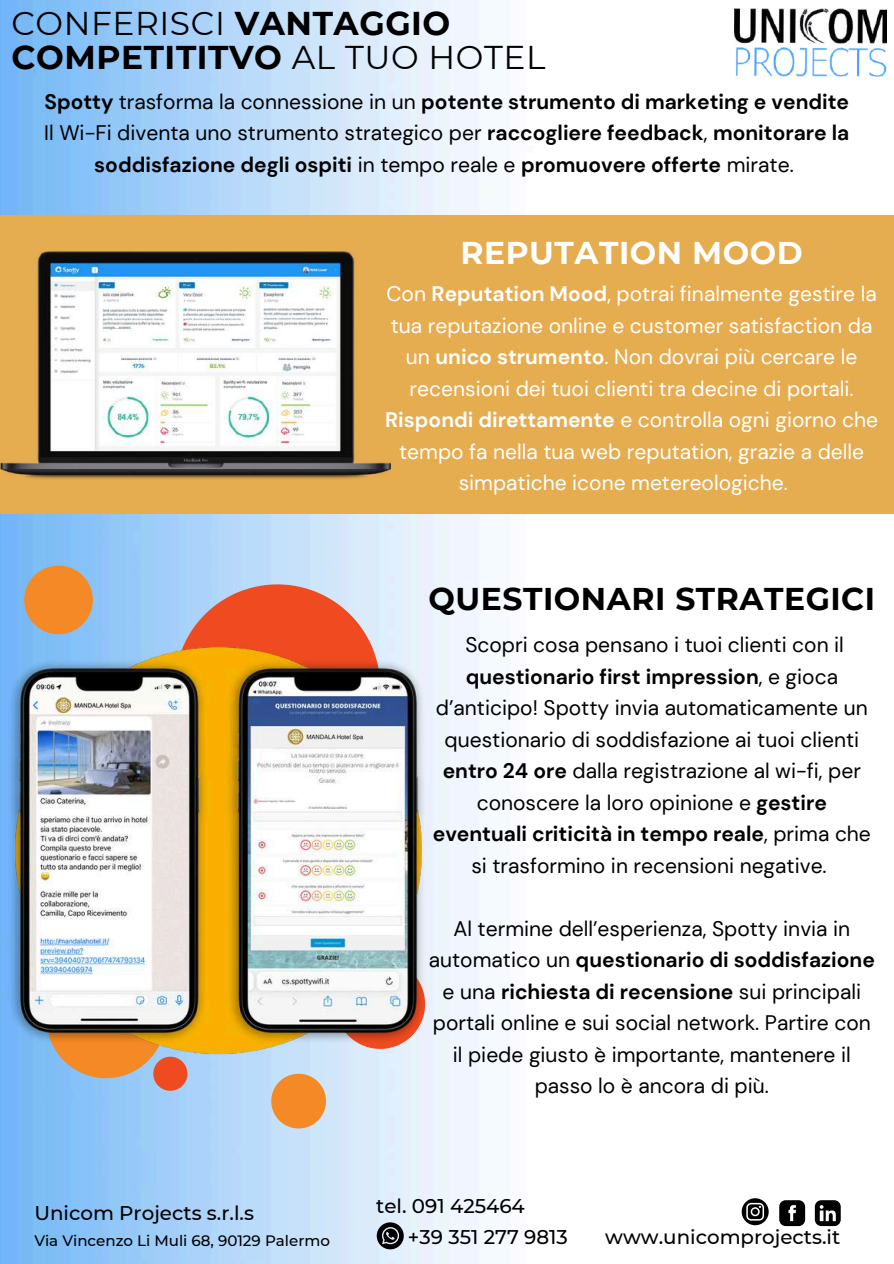
<style>
.page{position:relative;width:894px;height:1264px;background:#fff}
.page>*{position:absolute;margin:0;border:0;box-sizing:border-box;transform-origin:0 0}
.t1{font:700 32.85px/34.8px "Montserrat";letter-spacing:.015em;color:#000}
.t2{font:700 31.35px "Montserrat";letter-spacing:.015em;color:#000}
.t3{font:700 31.35px "Montserrat";letter-spacing:.015em;color:#fff}
.t4{font:21px/31.5px "DM Sans";color:#000;text-align:center}
.t5{font:21px "DM Sans";color:#fff}
.t6{font:700 21px/31.5px "DM Sans";color:#000;text-align:center}
.t7{font:500 19.8px/31.5px "Montserrat";color:#000}
.t8{font:500 15px "Montserrat";color:#000}
.s1{font-weight:400}
.s2{font-weight:700}
</style>
<div class="page">
<img style="left:0;top:0;width:893px;height:1263px">
<svg style="left:814px;top:1200px;width:26px;height:25px"></svg>
<svg style="left:779px;top:1200px;width:25px;height:25px"></svg>
<svg style="left:741px;top:1198px;width:27px;height:27px"></svg>
<svg style="left:376px;top:1222px;width:27px;height:27px"></svg>
<img style="left:734px;top:9px;width:152px;height:69px">
<div style="left:0;top:215px;width:893px;height:298px;background:#e5ac50"></div>
<img style="left:0;top:251px;width:391px;height:228px">
<svg style="left:175px;top:584px;width:204px;height:59px;background:#de7d6c"></svg>
<img style="left:0;top:643px;width:494px;height:414px">
<svg style="left:24px;top:565px;width:69px;height:69px;background:#da9453"></svg>
<svg style="left:271px;top:1073px;width:55px;height:55px;background:#ea9d54"></svg>
<svg style="left:47px;top:959px;width:140px;height:131px"></svg>
<h1 class="t1" style="left:11px;top:5px;width:535px"><span class="s1">CONFERISCI</span> VANTAGGIO<br>COMPETITITVO <span class="s1">AL TUO HOTEL</span></h1>
<p class="t6" style="left:44px;top:86px;width:806px">Spotty <span class="s1">trasforma la connessione in un</span> potente strumento di marketing e vendite<br><span class="s1">Il Wi-Fi diventa uno strumento strategico per</span> raccogliere feedback<span class="s1">,</span> monitorare la soddisfazione degli ospiti <span class="s1">in tempo reale e</span> promuovere offerte <span class="s1">mirate.</span></p>
<h2 class="t3" style="left:460px;top:233px;width:344px">REPUTATION MOOD</h2>
<p class="t5" style="left:386px;top:280px;width:491px">Con <span class="s2">Reputation Mood</span>, potrai finalmente gestire la</p>
<p class="t5" style="left:391px;top:312px;width:483px">tua reputazione online e customer satisfaction da</p>
<p class="t5" style="left:406px;top:343px;width:453px">un <span class="s2">unico strumento</span>. Non dovrai più cercare le</p>
<p class="t5" style="left:409px;top:375px;width:445px">recensioni dei tuoi clienti tra decine di portali.</p>
<p class="t5" style="left:385px;top:406px;width:494px"><span class="s2">Rispondi direttamente</span> e controlla ogni giorno che</p>
<p class="t5" style="left:399px;top:438px;width:466px">tempo fa nella tua web reputation, grazie a delle</p>
<p class="t5" style="left:458px;top:469px;width:330px">simpatiche icone metereologiche.</p>
<h2 class="t2" style="left:428px;top:579px;width:448px">QUESTIONARI STRATEGICI</h2>
<p class="t4" style="left:432px;top:629px;width:439px">Scopri cosa pensano i tuoi clienti con il <span class="s2">questionario first impression</span>, e gioca d’anticipo! Spotty invia automaticamente un questionario di soddisfazione ai tuoi clienti <span class="s2">entro 24 ore</span> dalla registrazione al wi-fi, per conoscere la loro opinione e <span class="s2">gestire eventuali criticità in tempo reale</span>, prima che si trasformino in recensioni negative.</p>
<p class="t7" style="left:34px;top:1196px;width:221px">Unicom Projects s.r.l.s</p>
<p class="t8" style="left:34px;top:1231px;width:297px">Via Vincenzo Li Muli 68, 90129 Palermo</p>
<p class="t4" style="left:428px;top:912px;width:447px">Al termine dell’esperienza, Spotty invia in automatico un <span class="s2">questionario di soddisfazione </span>e una <span class="s2">richiesta di recensione</span> sui principali portali online e sui social network. Partire con il piede giusto è importante, mantenere il passo lo è ancora di più.</p>
<p class="t7" style="left:408px;top:1189px;width:161px;text-indent:-32px">tel. 091 425464<br>+39 351 277 9813</p>
<p class="t7" style="left:605px;top:1221px;width:236px">www.unicomprojects.it</p>
</div>
